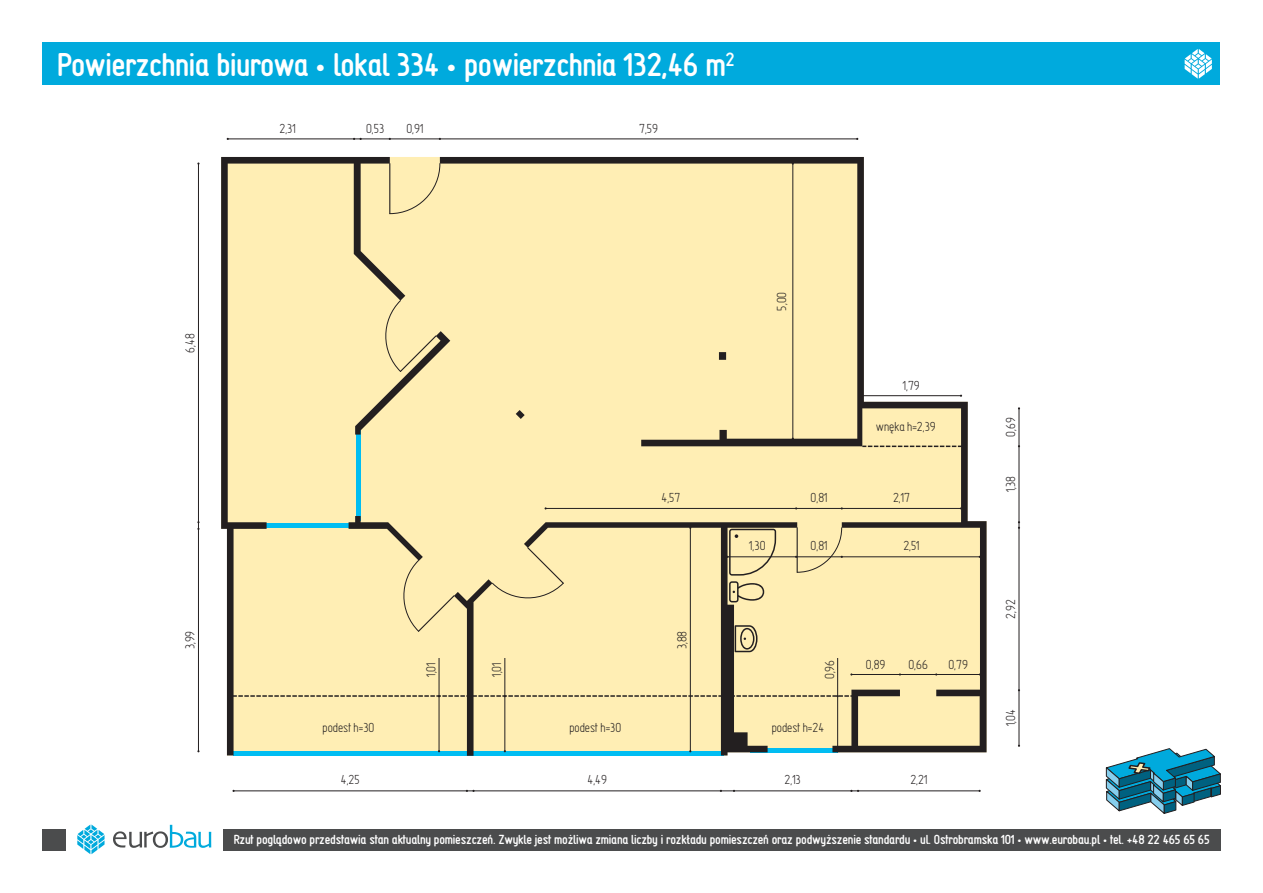
<style>
.page{position:relative;width:1263px;height:893px;background:#fff}
.page>*{position:absolute;margin:0;border:0;box-sizing:border-box;transform-origin:0 0}
.t1{font:700 30px "Techniczne EFN";color:#fff}
.t2{font:700 12px "Techniczne EFN";color:#fff}
.t3{font:12px "Techniczne EFN";color:#231f20}
</style>
<div class="page">
<svg style="left:1105px;top:748px;width:116px;height:66px"></svg>
<svg style="left:221px;top:157px;width:765px;height:599px;background:#f0e2b1"></svg>
<svg style="left:862px;top:446px;width:100px;height:1px"></svg>
<svg style="left:735px;top:625px;width:22px;height:27px"></svg>
<svg style="left:389px;top:163px;width:52px;height:51px;background:#f3e3ac"></svg>
<svg style="left:381px;top:300px;width:56px;height:73px;background:#ebdba6"></svg>
<div style="left:399px;top:559px;width:56px;height:74px;background:#ffeeb4"></div>
<div style="left:491px;top:546px;width:74px;height:57px;background:#ffeeb4"></div>
<hr style="left:546px;top:508px;width:415px;height:1px;background:#231f20">
<hr style="left:727px;top:556px;width:253px;height:1px;background:#231f20">
<svg style="left:726px;top:529px;width:50px;height:73px;background:#dccd9c"></svg>
<svg style="left:795px;top:527px;width:48px;height:46px;background:#eddda8"></svg>
<hr style="left:792px;top:164px;width:1px;height:275px;background:#231f20">
<hr style="left:234px;top:790px;width:746px;height:1px;background:#231f20">
<svg style="left:466px;top:790px;width:9px;height:2px"></svg>
<svg style="left:850px;top:790px;width:9px;height:2px"></svg>
<hr style="left:862px;top:395px;width:99px;height:1px;background:#231f20">
<hr style="left:228px;top:139px;width:629px;height:1px;background:#231f20">
<svg style="left:353px;top:138px;width:9px;height:2px"></svg>
<hr style="left:851px;top:674px;width:129px;height:1px;background:#231f20">
<hr style="left:1019px;top:408px;width:1px;height:338px;background:#231f20">
<hr style="left:198px;top:164px;width:1px;height:587px;background:#231f20">
<hr style="left:690px;top:528px;width:1px;height:223px;background:#231f20">
<hr style="left:439px;top:658px;width:1px;height:93px;background:#231f20">
<hr style="left:504px;top:658px;width:1px;height:93px;background:#231f20">
<hr style="left:837px;top:658px;width:1px;height:93px;background:#231f20">
<svg style="left:231px;top:695px;width:624px;height:2px"></svg>
<div style="left:43px;top:43px;width:1177px;height:42px;background:#0ad"></div>
<div style="left:43px;top:829px;width:23px;height:21px;background:#4b4c4d"></div>
<div style="left:223px;top:829px;width:997px;height:21px;background:#4b4c4d"></div>
<svg style="left:77px;top:824px;width:28px;height:30px"></svg>
<svg style="left:113px;top:825px;width:98px;height:23px"></svg>
<svg style="left:1184px;top:49px;width:28px;height:30px"></svg>
<h1 class="t1" style="left:57px;top:45px;width:679px">Powierzchnia biurowa • lokal 334 • powierzchnia 132,46 m<sup>2</sup></h1>
<p class="t3" style="left:279px;top:122px;width:18px">2,31</p>
<p class="t3" style="left:366px;top:122px;width:20px">0,53</p>
<p class="t3" style="left:406px;top:122px;width:18px">0,91</p>
<p class="t3" style="left:639px;top:122px;width:20px">7,59</p>
<p class="t3" style="left:183px;top:353px;width:21px;rotate:-90deg">6,48</p>
<p class="t3" style="left:183px;top:649px;width:20px;rotate:-90deg">3,99</p>
<p class="t3" style="left:774px;top:311px;width:20px;rotate:-90deg">5,00</p>
<p class="t3" style="left:903px;top:378px;width:18px">1,79</p>
<p class="t3" style="left:876px;top:419px;width:61px">wnęka h=2,39</p>
<p class="t3" style="left:661px;top:490px;width:20px">4,57</p>
<p class="t3" style="left:810px;top:490px;width:18px">0,81</p>
<p class="t3" style="left:893px;top:490px;width:18px">2,17</p>
<p class="t3" style="left:749px;top:538px;width:18px">1,30</p>
<p class="t3" style="left:810px;top:538px;width:18px">0,81</p>
<p class="t3" style="left:903px;top:538px;width:18px">2,51</p>
<p class="t3" style="left:675px;top:649px;width:20px;rotate:-90deg">3,88</p>
<p class="t3" style="left:424px;top:677px;width:16px;rotate:-90deg">1,01</p>
<p class="t3" style="left:490px;top:677px;width:16px;rotate:-90deg">1,01</p>
<p class="t3" style="left:822px;top:679px;width:21px;rotate:-90deg">0,96</p>
<p class="t3" style="left:322px;top:720px;width:53px">podest h=30</p>
<p class="t3" style="left:569px;top:720px;width:53px">podest h=30</p>
<p class="t3" style="left:772px;top:720px;width:54px">podest h=24</p>
<p class="t3" style="left:866px;top:657px;width:21px">0,89</p>
<p class="t3" style="left:908px;top:657px;width:21px">0,66</p>
<p class="t3" style="left:948px;top:657px;width:21px">0,79</p>
<p class="t3" style="left:341px;top:772px;width:20px">4,25</p>
<p class="t3" style="left:587px;top:772px;width:21px">4,49</p>
<p class="t3" style="left:785px;top:772px;width:18px">2,13</p>
<p class="t3" style="left:910px;top:772px;width:18px">2,21</p>
<p class="t3" style="left:1003px;top:437px;width:21px;rotate:-90deg">0,69</p>
<p class="t3" style="left:1003px;top:492px;width:18px;rotate:-90deg">1,38</p>
<p class="t3" style="left:1003px;top:619px;width:21px;rotate:-90deg">2,92</p>
<p class="t3" style="left:1003px;top:726px;width:18px;rotate:-90deg">1,04</p>
<p class="t2" style="left:234px;top:832px;width:977px">Rzut poglądowo przedstawia stan aktualny pomieszczeń. Zwykle jest możliwa zmiana liczby i rozkładu pomieszczeń oraz podwyższenie standardu • ul. Ostrobramska 101 • www.eurobau.pl • tel. +48 22 465 65 65</p>
</div>
